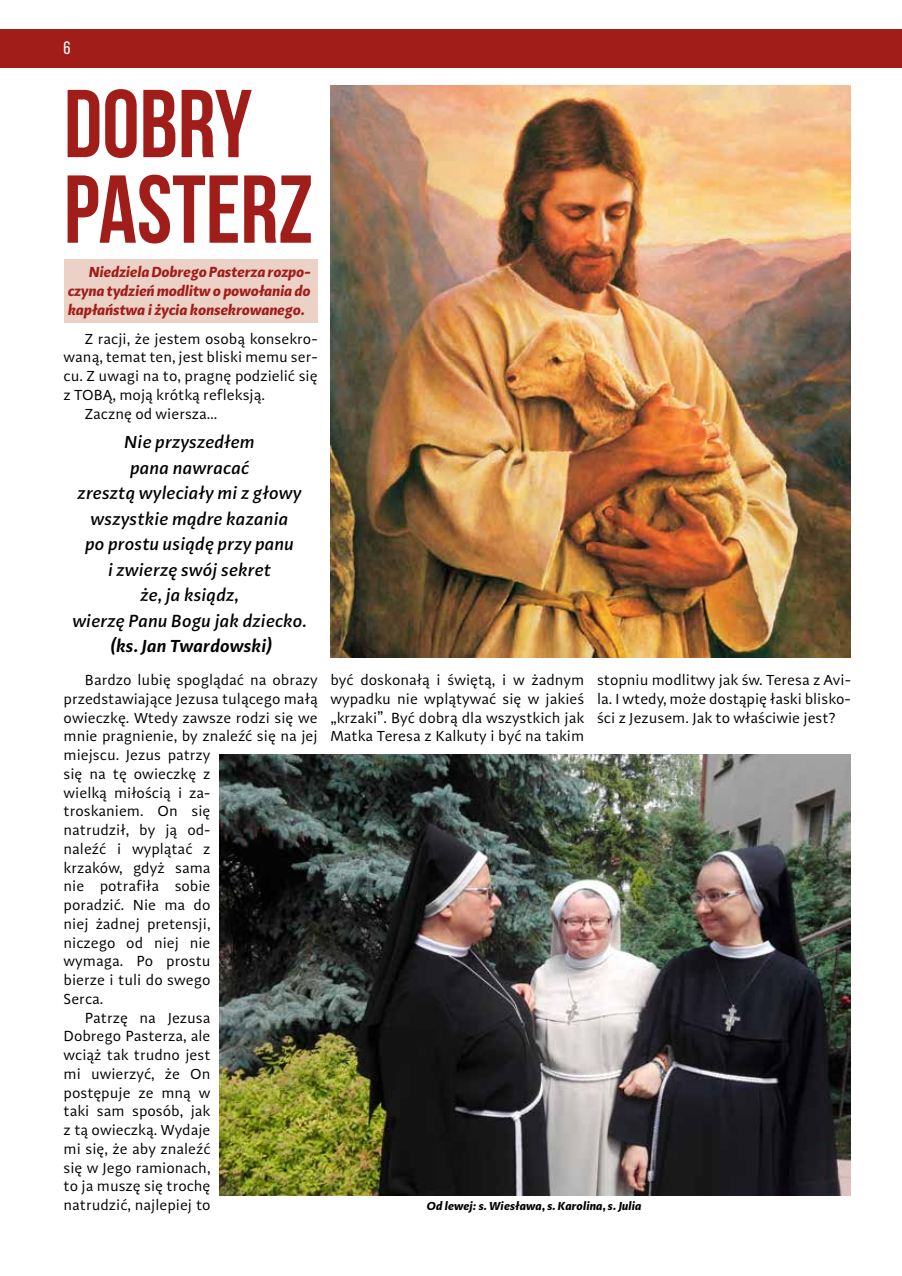
<style>
.page{position:relative;width:902px;height:1276px;background:#fff}
.page>*{position:absolute;margin:0;border:0;box-sizing:border-box;transform-origin:0 0}
.t1{font:700 96.15px/85.5px "Bebas Neue";color:#a11d1a}
.t2{font:italic 500 18px/25.5px "Adagio Sans";color:#000;text-align:center}
.t3{font:italic 600 18px "Adagio Sans";color:#000}
.t4{font:18px "Bebas Neue";color:#fff}
.t5{font:15px/18.8px "Adagio Sans";color:#000;text-align:justify}
.t6{font:italic 700 15px/18.8px "Adagio Sans";letter-spacing:-.01em;color:#a11d1a;text-align:justify}
.t7{font:italic 700 12px "Adagio Sans";color:#000}
</style>
<div class="page">
<div style="left:0;top:30px;width:901px;height:38px;background:#a11d1a"></div>
<img style="left:330px;top:85px;width:520px;height:572px">
<img style="left:219px;top:755px;width:631px;height:440px">
<div style="left:64px;top:259px;width:253px;height:64px;background:#ebd1c6"></div>
<p class="t4" style="left:64px;top:38px;width:9px">6</p>
<h1 class="t1" style="left:64px;top:80px;width:251px">DOBRY<br>PASTERZ</h1>
<p class="t6" style="left:69px;top:263px;width:245px;text-indent:21px">Niedziela Dobrego Pasterza rozpo&shy;czyna tydzień modlitw o powołania do kapłaństwa i życia konsekrowanego.</p>
<p class="t5" style="left:85px;top:329px;width:234px">Z racji, że jestem osobą konsekro-</p>
<p class="t5" style="left:64px;top:348px;width:255px">waną, temat ten, jest bliski memu ser-</p>
<p class="t5" style="left:64px;top:367px;width:255px">cu. Z uwagi na to, pragnę podzielić się</p>
<p class="t5" style="left:64px;top:386px;width:203px">z TOBĄ, moją krótką refleksją.</p>
<p class="t5" style="left:85px;top:404px;width:134px">Zacznę od wiersza…</p>
<p class="t2" style="left:73px;top:429px;width:236px">Nie przyszedłem<br>pana nawracać<br>zresztą wyleciały mi z głowy wszystkie mądre kazania<br>po prostu usiądę przy panu<br>i zwierzę swój sekret<br>że, ja ksiądz,<br>wierzę Panu Bogu jak dziecko.</p>
<p class="t3" style="left:112px;top:634px;width:163px">(ks. Jan Twardowski)</p>
<p class="t5" style="left:85px;top:671px;width:234px">Bardzo lubię spoglądać na obrazy</p>
<p class="t5" style="left:64px;top:689px;width:255px">przedstawiające Jezusa tulącego małą</p>
<p class="t5" style="left:64px;top:708px;width:255px">owieczkę. Wtedy zawsze rodzi się we</p>
<p class="t5" style="left:64px;top:727px;width:255px">mnie pragnienie, by znaleźć się na jej</p>
<p class="t5" style="left:64px;top:746px;width:148px">miejscu. Jezus patrzy</p>
<p class="t5" style="left:64px;top:764px;width:148px">się na tę owieczkę z</p>
<p class="t5" style="left:64px;top:783px;width:148px">wielką miłością i za-</p>
<p class="t5" style="left:64px;top:802px;width:148px">troskaniem. On się</p>
<p class="t5" style="left:64px;top:821px;width:148px">natrudził, by ją od-</p>
<p class="t5" style="left:64px;top:839px;width:148px">naleźć i wyplątać z</p>
<p class="t5" style="left:64px;top:858px;width:148px">krzaków, gdyż sama</p>
<p class="t5" style="left:64px;top:877px;width:148px">nie potrafiła sobie</p>
<p class="t5" style="left:64px;top:896px;width:148px">poradzić. Nie ma do</p>
<p class="t5" style="left:64px;top:914px;width:148px">niej żadnej pretensji,</p>
<p class="t5" style="left:64px;top:933px;width:148px">niczego od niej nie</p>
<p class="t5" style="left:64px;top:952px;width:148px">wymaga. Po prostu</p>
<p class="t5" style="left:64px;top:971px;width:148px">bierze i tuli do swego</p>
<p class="t5" style="left:64px;top:989px;width:41px">Serca.</p>
<p class="t5" style="left:85px;top:1008px;width:127px">Patrzę na Jezusa</p>
<p class="t5" style="left:64px;top:1027px;width:148px">Dobrego Pasterza, ale</p>
<p class="t5" style="left:64px;top:1046px;width:148px">wciąż tak trudno jest</p>
<p class="t5" style="left:64px;top:1064px;width:148px">mi uwierzyć, że On</p>
<p class="t5" style="left:64px;top:1083px;width:148px">postępuje ze mną w</p>
<p class="t5" style="left:64px;top:1102px;width:148px">taki sam sposób, jak</p>
<p class="t5" style="left:64px;top:1121px;width:148px">z tą owieczką. Wydaje</p>
<p class="t5" style="left:64px;top:1139px;width:148px">mi się, że aby znaleźć</p>
<p class="t5" style="left:64px;top:1158px;width:148px">się w Jego ramionach,</p>
<p class="t5" style="left:64px;top:1177px;width:148px">to ja muszę się trochę</p>
<p class="t5" style="left:64px;top:1196px;width:148px">natrudzić, najlepiej to</p>
<p class="t5" style="left:330px;top:671px;width:255px">być doskonałą i świętą, i w żadnym wypadku nie wplątywać się w jakieś „krzaki”. Być dobrą dla wszystkich jak Matka Teresa z Kalkuty i być na takim</p>
<p class="t5" style="left:597px;top:671px;width:255px">stopniu modlitwy jak św. Teresa z Avi&shy;la. I wtedy, może dostąpię łaski blisko&shy;ści z Jezusem. Jak to właściwie jest?</p>
<p class="t7" style="left:427px;top:1198px;width:216px">Od lewej: s. Wiesława, s. Karolina, s. Julia</p>
</div>
